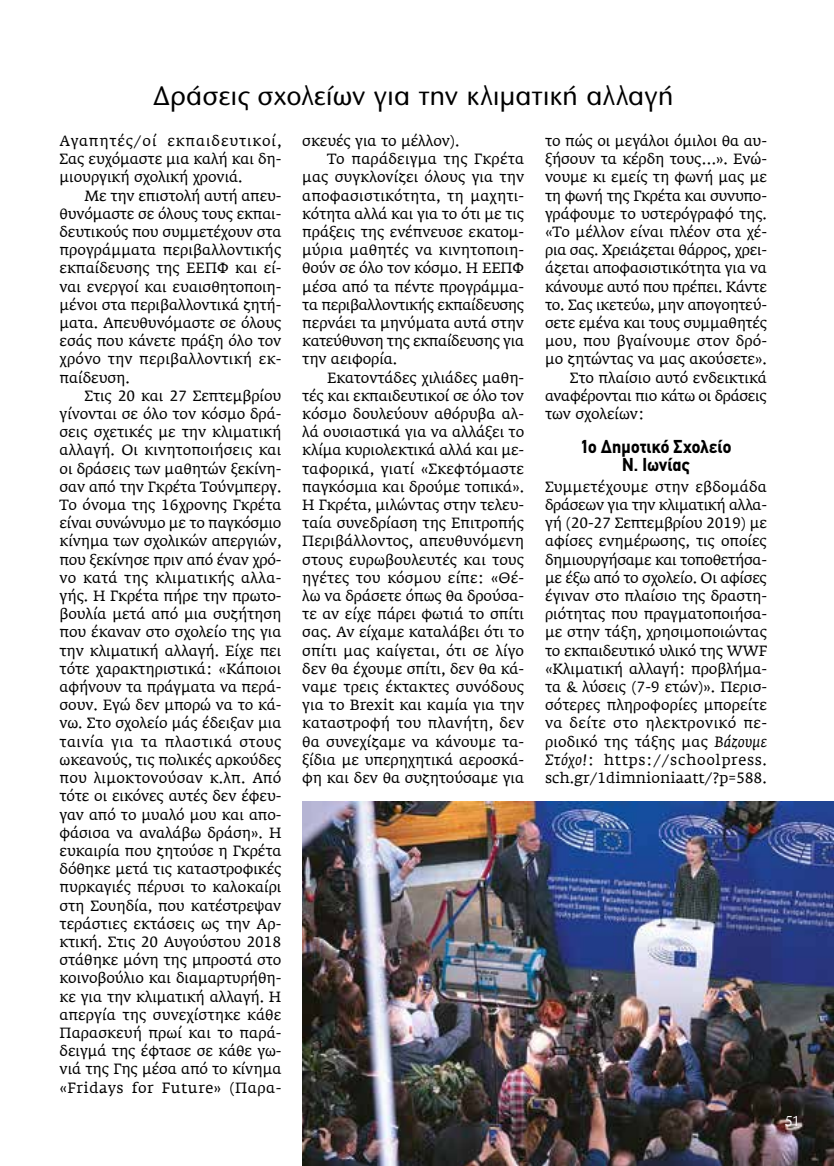
<style>
.page{position:relative;width:834px;height:1166px;background:#fff}
.page>*{position:absolute;margin:0;border:0;box-sizing:border-box;transform-origin:0 0}
.t1{font:500 28px "Stone Sans ITC Hel";color:#000}
.t2{font:700 18.38px/18.2px "CF Din";letter-spacing:.015em;color:#000;text-align:center;scale:.93 1}
.t3{font:15.75px "Legacy Sans ITC Hel";color:#fff}
.t4{font:14.7px/18.2px "Fedra Serif AGR Book TF";letter-spacing:-.005em;color:#000;text-align:justify}
.t5{font:14.7px "Fedra Serif AGR Book TF";letter-spacing:-.025em;color:#000}
.t6{font:14.7px "Fedra Serif AGR Book TF";letter-spacing:.015em;color:#000}
.s1{font-family:"Fedra Serif AGR";font-style:italic}
</style>
<div class="page">
<img style="left:302px;top:801px;width:531px;height:365px">
<h1 class="t1" style="left:153px;top:80px;width:522px">Δράσεις σχολείων για την κλιματική αλλαγή</h1>
<p class="t4" style="left:60px;top:132px;width:223px">Αγαπητές/οί εκπαιδευτικοί, Σας ευχόμαστε μια καλή και δη&shy;μιουργική σχολική χρονιά.</p>
<p class="t4" style="left:60px;top:187px;width:223px;text-indent:25px">Με την επιστολή αυτή απευ&shy;θυνόμαστε σε όλους τους εκπαι&shy;δευτικούς που συμμετέχουν στα προγράμματα περιβαλλοντικής εκπαίδευσης της ΕΕΠΦ και εί&shy;ναι ενεργοί και ευαισθητοποιη&shy;μένοι στα περιβαλλοντικά ζητή&shy;ματα. Απευθυνόμαστε σε όλους εσάς που κάνετε πράξη όλο τον χρόνο την περιβαλλοντική εκ&shy;παίδευση.</p>
<p class="t4" style="left:60px;top:387px;width:223px;text-indent:25px">Στις 20 και 27 Σεπτεμβρίου γίνονται σε όλο τον κόσμο δρά&shy;σεις σχετικές με την κλιματική αλλαγή. Οι κινητοποιήσεις και οι δράσεις των μαθητών ξεκίνη&shy;σαν από την Γκρέτα Τούνμπεργ.<br>To όνομα της 16χρονης Γκρέτα είναι συνώνυμο με το παγκόσμιο κίνημα των σχολικών απεργιών, που ξεκίνησε πριν από έναν χρό&shy;νο κατά της κλιματικής αλλα&shy;γής. Η Γκρέτα πήρε την πρωτο&shy;βουλία μετά από μια συζήτηση που έκαναν στο σχολείο της για την κλιματική αλλαγή. Είχε πει τότε χαρακτηριστικά: «Κάποιοι αφήνουν τα πράγματα να περά&shy;σουν. Εγώ δεν μπορώ να το κά&shy;νω. Στο σχολείο μάς έδειξαν μια ταινία για τα πλαστικά στους ωκεανούς, τις πολικές αρκούδες που λιμοκτονούσαν κ.λπ. Από τότε οι εικόνες αυτές δεν έφευ&shy;γαν από το μυαλό μου και απο&shy;φάσισα να αναλάβω δράση». Η ευκαιρία που ζητούσε η Γκρέτα δόθηκε μετά τις καταστροφικές πυρκαγιές πέρυσι το καλοκαίρι στη Σουηδία, που κατέστρεψαν τεράστιες εκτάσεις ως την Αρ&shy;κτική. Στις 20 Αυγούστου 2018 στάθηκε μόνη της μπροστά στο κοινοβούλιο και διαμαρτυρήθη&shy;κε για την κλιματική αλλαγή. Η απεργία της συνεχίστηκε κάθε Παρασκευή πρωί και το παρά&shy;δειγμά της έφτασε σε κάθε γω&shy;νιά της Γης μέσα από το κίνημα «Fridays for Future» (Παρα-</p>
<p class="t4" style="left:302px;top:132px;width:159px">σκευές για το μέλλον).</p>
<p class="t6" style="left:327px;top:151px;width:198px">Το παράδειγμα της Γκρέτα</p>
<p class="t4" style="left:302px;top:169px;width:223px">μας συγκλονίζει όλους για την</p>
<p class="t6" style="left:302px;top:187px;width:223px">αποφασιστικότητα, τη μαχητι-</p>
<p class="t4" style="left:302px;top:205px;width:223px">κότητα αλλά και για το ότι με τις</p>
<p class="t4" style="left:302px;top:223px;width:223px">πράξεις της ενέπνευσε εκατομ-</p>
<p class="t4" style="left:302px;top:242px;width:223px">μύρια μαθητές να κινητοποιη-</p>
<p class="t4" style="left:302px;top:260px;width:223px">θούν σε όλο τον κόσμο. Η ΕΕΠΦ</p>
<p class="t4" style="left:302px;top:278px;width:223px">μέσα από τα πέντε προγράμμα-</p>
<p class="t5" style="left:302px;top:297px;width:223px">τα περιβαλλοντικής εκπαίδευσης</p>
<p class="t4" style="left:302px;top:314px;width:223px">περνάει τα μηνύματα αυτά στην</p>
<p class="t5" style="left:302px;top:333px;width:223px">κατεύθυνση της εκπαίδευσης για</p>
<p class="t4" style="left:302px;top:351px;width:96px">την αειφορία.</p>
<p class="t4" style="left:327px;top:369px;width:198px">Εκατοντάδες χιλιάδες μαθη-</p>
<p class="t4" style="left:302px;top:387px;width:223px">τές και εκπαιδευτικοί σε όλο τον</p>
<p class="t4" style="left:302px;top:405px;width:223px">κόσμο δουλεύουν αθόρυβα αλ-</p>
<p class="t4" style="left:302px;top:424px;width:223px">λά ουσιαστικά για να αλλάξει το</p>
<p class="t4" style="left:302px;top:442px;width:223px">κλίμα κυριολεκτικά αλλά και με-</p>
<p class="t4" style="left:302px;top:460px;width:223px">ταφορικά, γιατί «Σκεφτόμαστε</p>
<p class="t4" style="left:302px;top:478px;width:223px">παγκόσμια και δρούμε τοπικά».</p>
<p class="t4" style="left:302px;top:496px;width:223px">Η Γκρέτα, μιλώντας στην τελευ-</p>
<p class="t4" style="left:302px;top:515px;width:223px">ταία συνεδρίαση της Επιτροπής</p>
<p class="t4" style="left:302px;top:533px;width:223px">Περιβάλλοντος, απευθυνόμενη</p>
<p class="t4" style="left:302px;top:551px;width:223px">στους ευρωβουλευτές και τους</p>
<p class="t4" style="left:302px;top:569px;width:223px">ηγέτες του κόσμου είπε: «Θέ-</p>
<p class="t4" style="left:302px;top:587px;width:223px">λω να δράσετε όπως θα δρούσα-</p>
<p class="t4" style="left:302px;top:606px;width:223px">τε αν είχε πάρει φωτιά το σπίτι</p>
<p class="t4" style="left:302px;top:624px;width:223px">σας. Αν είχαμε καταλάβει ότι το</p>
<p class="t4" style="left:302px;top:642px;width:223px">σπίτι μας καίγεται, ότι σε λίγο</p>
<p class="t4" style="left:302px;top:660px;width:223px">δεν θα έχουμε σπίτι, δεν θα κά-</p>
<p class="t4" style="left:302px;top:678px;width:223px">ναμε τρεις έκτακτες συνόδους</p>
<p class="t4" style="left:302px;top:697px;width:223px">για το Brexit και καμία για την</p>
<p class="t4" style="left:302px;top:715px;width:223px">καταστροφή του πλανήτη, δεν</p>
<p class="t4" style="left:302px;top:733px;width:223px">θα συνεχίζαμε να κάνουμε τα-</p>
<p class="t4" style="left:302px;top:751px;width:223px">ξίδια με υπερηχητικά αεροσκά-</p>
<p class="t4" style="left:302px;top:769px;width:223px">φη και δεν θα συζητούσαμε για</p>
<p class="t4" style="left:545px;top:132px;width:223px">το πώς οι μεγάλοι όμιλοι θα αυ-</p>
<p class="t4" style="left:545px;top:151px;width:223px">ξήσουν τα κέρδη τους…». Ενώ-</p>
<p class="t4" style="left:545px;top:169px;width:223px">νουμε κι εμείς τη φωνή μας με</p>
<p class="t4" style="left:545px;top:187px;width:223px">τη φωνή της Γκρέτα και συνυπο-</p>
<p class="t4" style="left:545px;top:205px;width:223px">γράφουμε το υστερόγραφό της.</p>
<p class="t4" style="left:545px;top:223px;width:223px">«Το μέλλον είναι πλέον στα χέ-</p>
<p class="t4" style="left:545px;top:242px;width:223px">ρια σας. Χρειάζεται θάρρος, χρει-</p>
<p class="t4" style="left:545px;top:260px;width:223px">άζεται αποφασιστικότητα για να</p>
<p class="t4" style="left:545px;top:278px;width:223px">κάνουμε αυτό που πρέπει. Κάντε</p>
<p class="t4" style="left:545px;top:296px;width:223px">το. Σας ικετεύω, μην απογοητεύ-</p>
<p class="t4" style="left:545px;top:314px;width:223px">σετε εμένα και τους συμμαθητές</p>
<p class="t4" style="left:545px;top:333px;width:223px">μου, που βγαίνουμε στον δρό-</p>
<p class="t4" style="left:545px;top:351px;width:223px">μο ζητώντας να μας ακούσετε».</p>
<p class="t4" style="left:569px;top:369px;width:198px">Στο πλαίσιο αυτό ενδεικτικά</p>
<p class="t4" style="left:545px;top:387px;width:223px">αναφέρονται πιο κάτω οι δράσεις</p>
<p class="t4" style="left:545px;top:405px;width:101px">των σχολείων:</p>
<p class="t2" style="left:580px;top:437px;width:163px">1ο Δημοτικό Σχολείο<br>Ν. Ιωνίας</p>
<p class="t4" style="left:545px;top:478px;width:223px">Συμμετέχουμε στην εβδομάδα δράσεων για την κλιματική αλλα&shy;γή (20-27 Σεπτεμβρίου 2019) με αφίσες ενημέρωσης, τις οποίες δημιουργήσαμε και τοποθετήσα&shy;με έξω από το σχολείο. Οι αφίσες έγιναν στο πλαίσιο της δραστη&shy;ριότητας που πραγματοποιήσα&shy;με στην τάξη, χρησιμοποιώντας το εκπαιδευτικό υλικό της WWF «Κλιματική αλλαγή: προβλήμα&shy;τα &amp; λύσεις (7-9 ετών)». Περισ&shy;σότερες πληροφορίες μπορείτε να δείτε στο ηλεκτρονικό πε&shy;ριοδικό της τάξης μας <span class="s1">Βάζουμε Στόχο!</span>: https://schoolpress. sch.gr/1dimnioniaatt/?p=588.</p>
<p class="t3" style="left:784px;top:1113px;width:18px">51</p>
</div>
